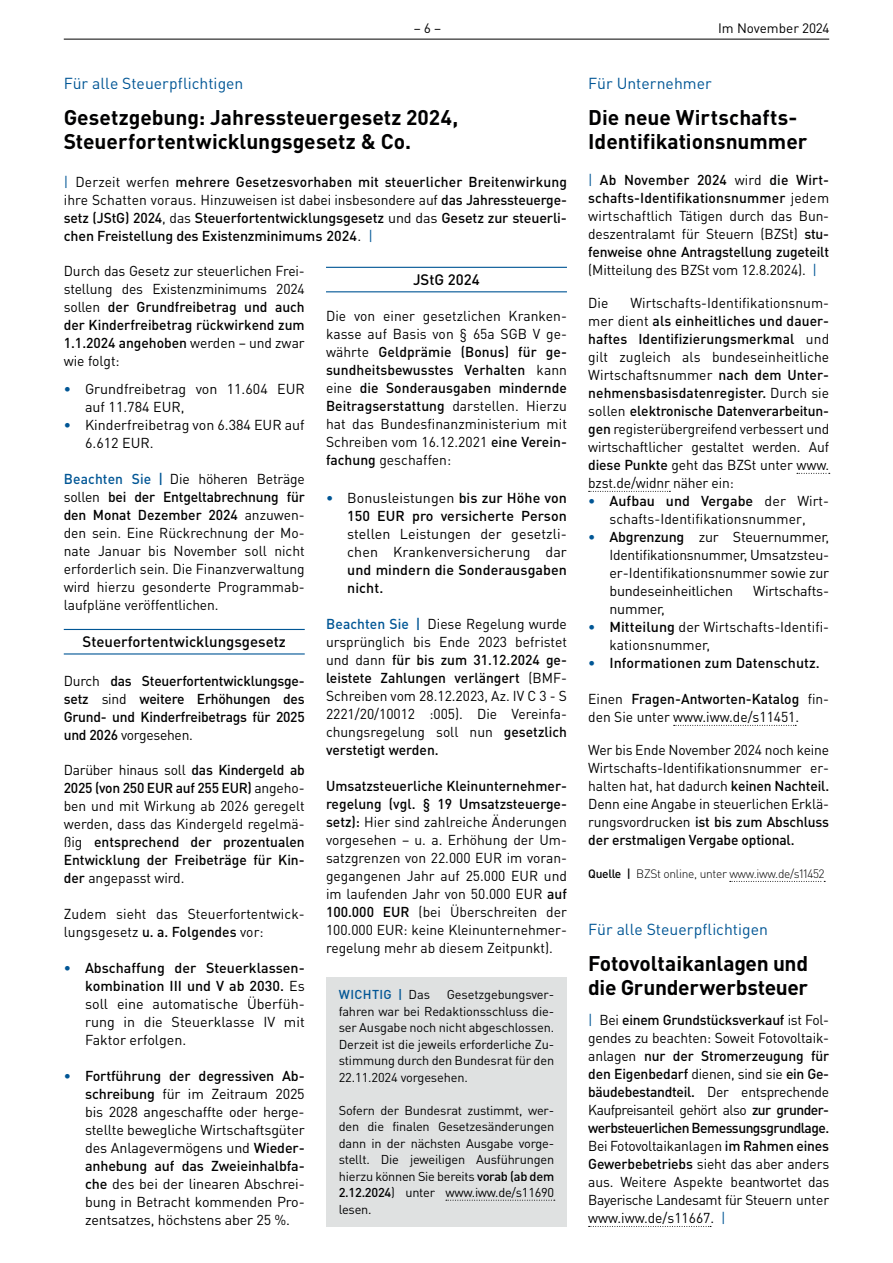
<style>
.page{position:relative;width:893px;height:1263px;background:#fff}
.page>*{position:absolute;margin:0;border:0;box-sizing:border-box;transform-origin:0 0}
.t1{font:700 21px/24px "DIN Pro";letter-spacing:-.005em;color:#000001}
.t2{font:15.75px "DIN Pro";color:#015695}
.t3{font:500 15px "DIN Pro";color:#000001}
.t4{font:14.25px/18px "DIN Pro";color:#000001;text-align:justify}
.t5{font:500 14.25px/18px "DIN Pro";letter-spacing:-.01em;color:#000001;text-align:justify}
.t6{font:13.5px "DIN Pro";color:#000001}
.t7{font:12.75px/16.5px "DIN Pro";letter-spacing:-.015em;color:#000001;text-align:justify}
.t8{font:500 12.75px "DIN Pro";letter-spacing:.03em;color:#015695}
.t9{font:300 12px "DIN Pro";letter-spacing:-.025em;color:#000001}
.s1{font-weight:400;color:#015695}
.s2{font-weight:400}
.s3{font-weight:500}
.s4{font-weight:500;color:#015695}
.s5{color:#015695}
.s6{font-weight:400;color:#000001}
</style>
<div class="page">
<hr style="left:64px;top:39px;width:765px;height:1px;background:#000001">
<hr style="left:64px;top:629px;width:241px;height:1px;background:#015695">
<hr style="left:64px;top:653px;width:241px;height:1px;background:#015695">
<hr style="left:326px;top:267px;width:241px;height:1px;background:#015695">
<hr style="left:326px;top:291px;width:241px;height:1px;background:#015695">
<div style="left:326px;top:977px;width:241px;height:249px;background:#dfe1e1"></div>
<svg style="left:446px;top:1200px;width:109px;height:1px"></svg>
<svg style="left:797px;top:473px;width:33px;height:1px"></svg>
<svg style="left:589px;top:491px;width:81px;height:1px"></svg>
<svg style="left:674px;top:725px;width:122px;height:1px"></svg>
<svg style="left:730px;top:881px;width:95px;height:1px"></svg>
<svg style="left:589px;top:1226px;width:122px;height:1px"></svg>
<p class="t6" style="left:414px;top:19px;width:29px">– 6 –</p>
<p class="t6" style="left:718px;top:19px;width:113px">Im November 2024</p>
<p class="t2" style="left:64px;top:73px;width:181px">Für alle Steuerpflichtigen</p>
<h1 class="t1" style="left:64px;top:105px;width:396px">Gesetzgebung: Jahressteuergesetz 2024,<br>Steuerfortentwicklungsgesetz &amp; Co.</h1>
<p class="t5" style="left:64px;top:172px;width:505px"><span class="s1">|</span> <span class="s2">Derzeit werfen</span> mehrere Gesetzesvorhaben mit steuerlicher Breitenwirkung <span class="s2">ihre Schatten voraus. Hinzuweisen ist dabei insbesondere auf</span> das Jahressteuerge&shy;setz (JStG) 2024<span class="s2">, das</span> Steuerfortentwicklungsgesetz <span class="s2">und das</span> Gesetz zur steuerli&shy;chen Freistellung des Existenzminimums 2024<span class="s2">.</span> <span class="s1">|</span></p>
<p class="t4" style="left:64px;top:262px;width:242px">Durch das Gesetz zur steuerlichen Frei&shy;stellung des Existenzminimums 2024 sollen <span class="s3">der Grundfreibetrag und auch der Kinderfreibetrag rückwirkend zum 1.1.2024 angehoben</span> werden – und zwar wie folgt:</p>
<p class="t4" style="left:85px;top:379px;width:221px;text-indent:-21px"><span class="s4">•</span> Grundfreibetrag von 11.604 EUR auf 11.784 EUR,</p>
<p class="t4" style="left:85px;top:415px;width:221px;text-indent:-21px"><span class="s4">•</span> Kinderfreibetrag von 6.384 EUR auf<br>6.612 EUR.</p>
<p class="t4" style="left:64px;top:469px;width:242px"><span class="s4">Beachten Sie |</span> Die höheren Beträge sollen <span class="s3">bei der Entgeltabrechnung für den Monat Dezember 2024</span> anzuwen&shy;den sein. Eine Rückrechnung der Mo&shy;nate Januar bis November soll nicht erforderlich sein. Die Finanzverwaltung wird hierzu gesonderte Programmab&shy;laufpläne veröffentlichen.</p>
<p class="t3" style="left:83px;top:631px;width:205px">Steuerfortentwicklungsgesetz</p>
<p class="t5" style="left:64px;top:671px;width:242px"><span class="s2">Durch</span> das Steuerfortentwicklungsge&shy;setz <span class="s2">sind</span> weitere Erhöhungen des Grund- und Kinderfreibetrags für 2025 und 2026 <span class="s2">vorgesehen.</span></p>
<p class="t4" style="left:64px;top:760px;width:242px">Darüber hinaus soll <span class="s3">das Kindergeld ab 2025 (von 250 EUR auf 255 EUR)</span> angeho&shy;ben und mit Wirkung ab 2026 geregelt werden, dass das Kindergeld regelmä&shy;ßig <span class="s3">entsprechend der prozentualen Entwicklung der Freibeträge für Kin&shy;der</span> angepasst wird.</p>
<p class="t4" style="left:64px;top:904px;width:242px">Zudem sieht das Steuerfortentwick&shy;lungsgesetz <span class="s3">u. a. Folgendes</span> vor:</p>
<p class="t4" style="left:85px;top:958px;width:221px;text-indent:-21px"><span class="s4">•</span> <span class="s3">Abschaffung der Steuerklassen&shy;kombination III und V ab 2030.</span> Es soll eine automatische Überfüh&shy;rung in die Steuerklasse IV mit Faktor erfolgen.</p>
<p class="t4" style="left:85px;top:1066px;width:221px;text-indent:-21px"><span class="s4">•</span> <span class="s3">Fortführung der degressiven Ab&shy;schreibung</span> für im Zeitraum 2025 bis 2028 angeschaffte oder herge&shy;stellte bewegliche Wirtschaftsgüter des Anlagevermögens und <span class="s3">Wieder&shy;anhebung auf das Zweieinhalbfa&shy;che</span> des bei der linearen Abschrei&shy;bung in Betracht kommenden Pro&shy;zentsatzes, höchstens aber 25 %.</p>
<p class="t3" style="left:413px;top:269px;width:68px">JStG 2024</p>
<p class="t4" style="left:326px;top:306px;width:242px">Die von einer gesetzlichen Kranken&shy;kasse auf Basis von § 65a SGB V ge&shy;währte <span class="s3">Geldprämie (Bonus) für ge&shy;sundheitsbewusstes Verhalten</span> kann eine <span class="s3">die Sonderausgaben mindernde Beitragserstattung</span> darstellen. Hierzu hat das Bundesfinanzministerium mit Schreiben vom 16.12.2021 <span class="s3">eine Verein&shy;fachung</span> geschaffen:</p>
<p class="t5" style="left:326px;top:489px;width:242px;text-align:right"><span class="s5">•</span> <span class="s2">Bonusleistungen</span> bis zur Höhe von<br>150 EUR pro versicherte Person</p>
<p class="t4" style="left:347px;top:525px;width:221px">stellen Leistungen der gesetzli&shy;chen Krankenversicherung dar</p>
<p class="t5" style="left:347px;top:561px;width:221px">und mindern die Sonderausgaben nicht.</p>
<p class="t4" style="left:326px;top:615px;width:242px"><span class="s4">Beachten Sie |</span> Diese Regelung wurde ursprünglich bis Ende 2023 befristet und dann <span class="s3">für bis zum 31.12.2024 ge&shy;leistete Zahlungen verlängert</span> (BMF-Schreiben vom 28.12.2023, Az. IV C 3 - S 2221/20/10012 :005). Die Vereinfa&shy;chungsregelung soll nun <span class="s3">gesetzlich verstetigt werden.</span></p>
<p class="t4" style="left:326px;top:777px;width:242px"><span class="s3">Umsatzsteuerliche Kleinunternehmer&shy;regelung (vgl. § 19 Umsatzsteuerge&shy;setz):</span> Hier sind zahlreiche Änderungen vorgesehen – u. a. Erhöhung der Um&shy;satzgrenzen von 22.000 EUR im voran&shy;gegangenen Jahr auf 25.000 EUR und im laufenden Jahr von 50.000 EUR <span class="s3">auf 100.000 EUR</span> (bei Überschreiten der 100.000 EUR: keine Kleinunternehmer&shy;regelung mehr ab diesem Zeitpunkt).</p>
<p class="t8" style="left:339px;top:986px;width:93px">WICHTIG | <span class="s6">Das</span></p>
<p class="t7" style="left:339px;top:986px;width:217px;text-indent:108px">Gesetzgebungsver&shy;fahren war bei Redaktionsschluss die&shy;ser Ausgabe noch nicht abgeschlossen.<br>Derzeit ist die jeweils erforderliche Zu&shy;stimmung durch den Bundesrat für den 22.11.2024 vorgesehen.</p>
<p class="t7" style="left:339px;top:1101px;width:217px">Sofern der Bundesrat zustimmt, wer&shy;den die finalen Gesetzesänderungen dann in der nächsten Ausgabe vorge&shy;stellt. Die jeweiligen Ausführungen hierzu können Sie bereits <span class="s3">vorab (ab dem 2.12.2024</span>) unter www.iww.de/s11690 lesen.</p>
<p class="t2" style="left:588px;top:73px;width:125px">Für Unternehmer</p>
<h1 class="t1" style="left:588px;top:105px;width:221px">Die neue Wirtschafts-<br>Identifikationsnummer</h1>
<p class="t4" style="left:588px;top:171px;width:242px"><span class="s5">|</span> <span class="s3">Ab November 2024</span> wird <span class="s3">die Wirt&shy;schafts-Identifikationsnummer</span> jedem wirtschaftlich Tätigen durch das Bun&shy;deszentralamt für Steuern (BZSt) <span class="s3">stu&shy;fenweise ohne Antragstellung zugeteilt </span>(Mitteilung des BZSt vom 12.8.2024). <span class="s5">|</span></p>
<p class="t4" style="left:588px;top:294px;width:22px">Die</p>
<p class="t4" style="left:588px;top:294px;width:242px;text-indent:42px">Wirtschafts-Identifikationsnum&shy;mer dient <span class="s3">als einheitliches und dauer&shy;haftes Identifizierungsmerkmal</span> und gilt zugleich als bundeseinheitliche Wirtschaftsnummer <span class="s3">nach dem Unter&shy;nehmensbasisdatenregister.</span> Durch sie sollen <span class="s3">elektronische Datenverarbeitun&shy;gen</span> registerübergreifend verbessert und wirtschaftlicher gestaltet werden. Auf <span class="s3">diese Punkte</span> geht das BZSt unter www. bzst.de/widnr näher ein:</p>
<p class="t4" style="left:588px;top:492px;width:242px;text-align:center"><span class="s4">•</span> <span class="s3">Aufbau und Vergabe</span> der Wirt&shy;schafts-Identifikationsnummer,</p>
<p class="t4" style="left:609px;top:528px;width:221px;text-indent:-21px"><span class="s4">•</span> <span class="s3">Abgrenzung</span> zur Steuernummer, Identifikationsnummer, Umsatzsteu&shy;er-Identifikationsnummer sowie zur bundeseinheitlichen</p>
<p class="t4" style="left:753px;top:582px;width:78px">Wirtschafts-</p>
<p class="t4" style="left:609px;top:600px;width:57px">nummer,</p>
<p class="t4" style="left:609px;top:618px;width:221px;text-indent:-21px"><span class="s4">•</span> <span class="s3">Mitteilung</span> der Wirtschafts-Identifi&shy;kationsnummer,</p>
<p class="t5" style="left:588px;top:654px;width:233px"><span class="s5">•</span> Informationen zum Datenschutz.</p>
<p class="t4" style="left:588px;top:690px;width:242px">Einen <span class="s3">Fragen-Antworten-Katalog</span> fin&shy;den Sie unter www.iww.de/s11451.</p>
<p class="t4" style="left:588px;top:741px;width:242px">Wer bis Ende November 2024 noch keine Wirtschafts-Identifikationsnummer er&shy;halten hat, hat dadurch <span class="s3">keinen Nachteil.<br></span>Denn eine Angabe in steuerlichen Erklä&shy;rungsvordrucken <span class="s3">ist bis zum Abschluss der erstmaligen Vergabe optional.</span></p>
<p class="t9" style="left:588px;top:866px;width:238px"><span class="s3">Quelle |</span> BZSt online, unter www.iww.de/s11452</p>
<p class="t2" style="left:588px;top:919px;width:181px">Für alle Steuerpflichtigen</p>
<h1 class="t1" style="left:588px;top:951px;width:221px">Fotovoltaikanlagen und die Grunderwerbsteuer</h1>
<p class="t4" style="left:588px;top:1011px;width:242px"><span class="s5">|</span> Bei <span class="s3">einem Grundstücksverkauf</span> ist Fol&shy;gendes zu beachten: Soweit Fotovoltaik&shy;anlagen <span class="s3">nur der Stromerzeugung für den Eigenbedarf</span> dienen, sind sie <span class="s3">ein Ge&shy;bäudebestandteil.</span> Der entsprechende Kaufpreisanteil gehört also <span class="s3">zur grunder&shy;werbsteuerlichen Bemessungsgrundlage.<br></span>Bei Fotovoltaikanlagen <span class="s3">im Rahmen eines Gewerbebetriebs</span> sieht das aber anders aus. Weitere Aspekte beantwortet das Bayerische Landesamt für Steuern unter www.iww.de/s11667. <span class="s5">|</span></p>
</div>
